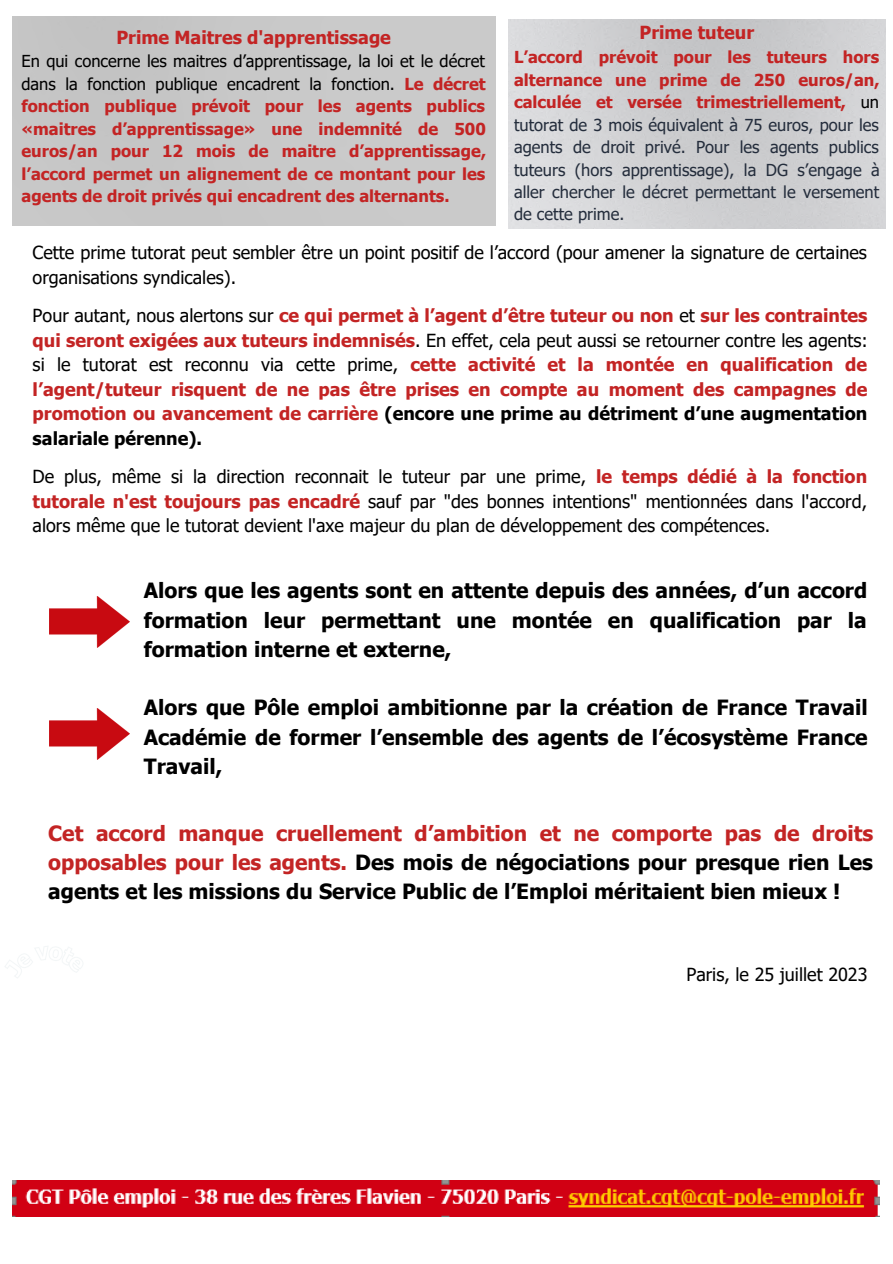
<style>
.page{position:relative;width:893px;height:1264px;background:#fff}
.page>*{position:absolute;margin:0;border:0;box-sizing:border-box;transform-origin:0 0}
.t1{font:700 21px/29.2px "Tahoma";color:#000;text-align:justify}
.t2{font:700 18px/24.5px "Tahoma";color:#c32424;text-align:justify}
.t3{font:18px/24.5px "Tahoma";color:#000}
.t4{font:700 16.5px/22.5px "Tahoma";color:#c32424;text-align:justify}
.t5{font:16.5px/22.5px "Tahoma";color:#242d3c;text-align:justify}
.s1{font-weight:700;color:#c32424}
.s2{color:#000}
.s3{font-weight:400;color:#000}
.s4{color:#c32424}
</style>
<div class="page">
<img style="left:49px;top:597px;width:80px;height:50px">
<img style="left:49px;top:708px;width:80px;height:51px">
<img style="left:12px;top:1180px;width:867px;height:36px">
<svg style="left:5px;top:946px;width:78px;height:32px"></svg>
<p class="t2" style="left:639px;top:20px;width:116px">Prime tuteur</p>
<p class="t5" style="left:514px;top:45px;width:367px"><span class="s1">L’accord prévoit pour les tuteurs hors alternance une prime de 250 euros/an, calculée et versée trimestriellement,</span> <span class="s2">un </span>tutorat de 3 mois équivalent à 75 euros, pour les agents de droit privé. Pour les agents publics tuteurs (hors apprentissage), la DG s’engage à aller chercher le décret permettant le versement de cette prime.</p>
<p class="t2" style="left:116px;top:24px;width:276px">Prime Maitres d'apprentissage</p>
<p class="t4" style="left:22px;top:49px;width:466px"><span class="s3">En qui concerne les maitres d’apprentissage, la loi et le décret dans la fonction publique encadrent la fonction.</span> Le décret fonction publique prévoit pour les agents publics «maitres d’apprentissage» une indemnité de 500 euros/an pour 12 mois de maitre d’apprentissage, l’accord permet un alignement de ce montant pour les agents de droit privés qui encadrent des alternants.</p>
<p class="t3" style="left:33px;top:240px;width:835px">Cette prime tutorat peut sembler être un point positif de l’accord (pour amener la signature de certaines organisations syndicales).</p>
<p class="t2" style="left:33px;top:303px;width:836px"><span class="s3">Pour autant, nous alertons sur</span> ce qui permet à l’agent d’être tuteur ou non <span class="s3">et</span> sur les contraintes qui seront exigées aux tuteurs indemnisés<span class="s3">. En effet, cela peut aussi se retourner contre les agents: si le tutorat est reconnu via cette prime,</span> cette activité et la montée en qualification de l’agent/tuteur risquent de ne pas être prises en compte au moment des campagnes de promotion ou avancement de carrière <span class="s2">(encore une prime au détriment d’une augmentation salariale pérenne).</span></p>
<p class="t3" style="left:33px;top:464px;width:836px;text-align:justify">De plus, même si la direction reconnait le tuteur par une prime, <span class="s1">le temps dédié à la fonction tutorale n'est toujours pas encadré</span> sauf par "des bonnes intentions" mentionnées dans l'accord, alors même que le tutorat devient l'axe majeur du plan de développement des compétences.</p>
<p class="t1" style="left:144px;top:575px;width:724px">Alors que les agents sont en attente depuis des années, d’un accord formation leur permettant une montée en qualification par la formation interne et externe,</p>
<p class="t1" style="left:144px;top:692px;width:725px">Alors que Pôle emploi ambitionne par la création de France Travail Académie de former l’ensemble des agents de l’écosystème France Travail,</p>
<p class="t1" style="left:48px;top:817px;width:826px"><span class="s4">Cet accord manque cruellement d’ambition et ne comporte pas de droits opposables pour les agents.</span> Des mois de négociations pour presque rien Les agents et les missions du Service Public de l’Emploi méritaient bien mieux !</p>
<p class="t3" style="left:686px;top:962px;width:183px">Paris, le 25 juillet 2023</p>
</div>
